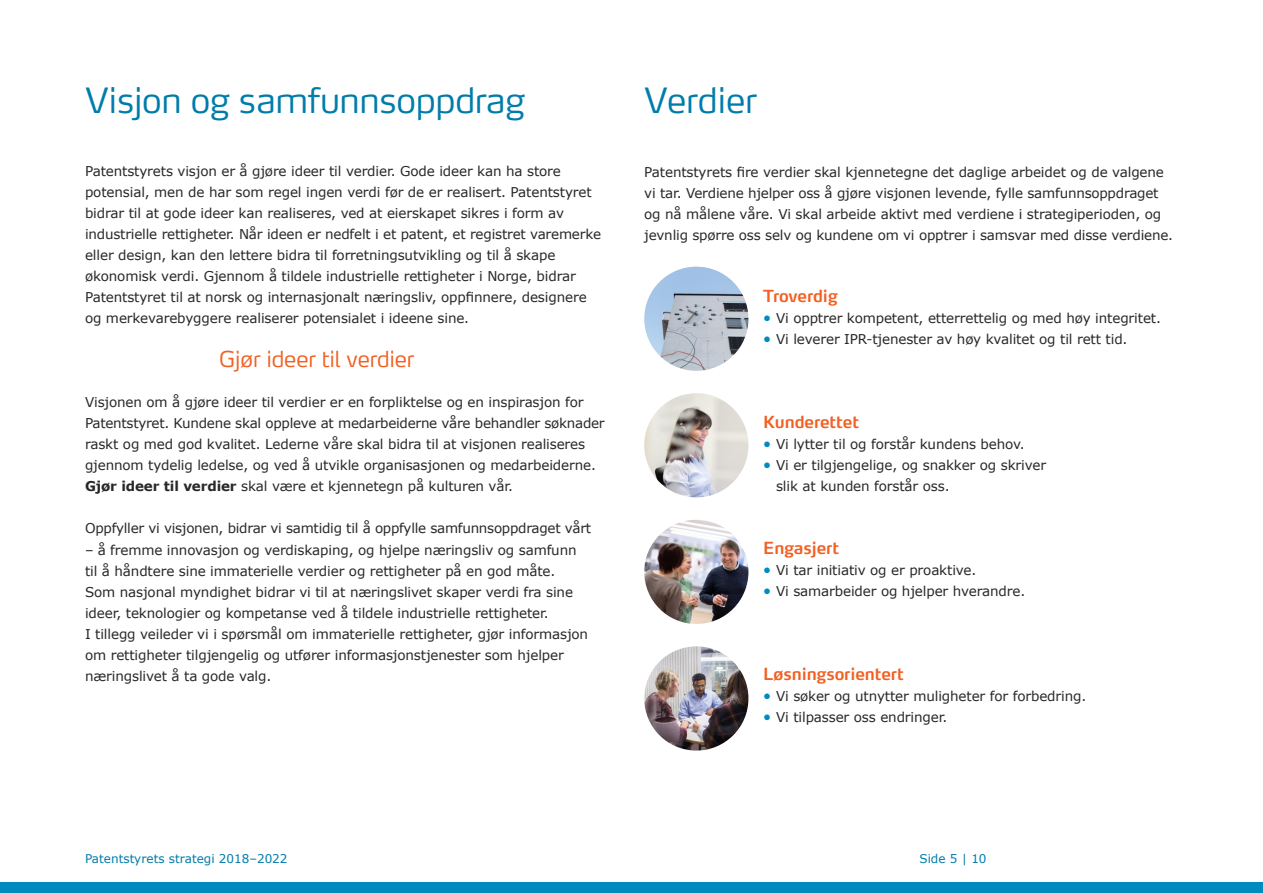
<style>
.page{position:relative;width:1263px;height:893px;background:#fff}
.page>*{position:absolute;margin:0;border:0;box-sizing:border-box;transform-origin:0 0}
.t1{font:34.5px "Max Patentstyret";letter-spacing:-.01em;color:#007cab}
.t2{font:21.75px "Max Patentstyret";letter-spacing:-.01em;color:#f16022}
.t3{font:700 16.5px "Max Patentstyret";letter-spacing:-.01em;color:#f16022}
.t4{font:13.5px/21px "Verdana";letter-spacing:-.01em;color:#282827}
.t5{font:12px "Verdana";color:#007cab}
.s1{font-weight:700}
.s2{font-weight:700;font-size:11.25px;color:#008bc0}
</style>
<div class="page">
<div style="left:0;top:882px;width:1263px;height:11px;background:#008bc0"></div>
<img style="left:644px;top:267px;width:104px;height:104px;border-radius:52px">
<img style="left:644px;top:646px;width:104px;height:104px;border-radius:52px">
<img style="left:644px;top:520px;width:104px;height:104px;border-radius:52px">
<img style="left:644px;top:393px;width:104px;height:104px;border-radius:51px">
<h1 class="t1" style="left:85px;top:79px;width:442px">Visjon og samfunnsoppdrag</h1>
<h1 class="t1" style="left:644px;top:79px;width:114px">Verdier</h1>
<p class="t4" style="left:85px;top:161px;width:517px">Patentstyrets visjon er å gjøre ideer til verdier. Gode ideer kan ha store potensial, men de har som regel ingen verdi før de er realisert. Patentstyret bidrar til at gode ideer kan realiseres, ved at eierskapet sikres i form av industrielle rettigheter. Når ideen er nedfelt i et patent, et registret varemerke eller design, kan den lettere bidra til forretningsutvikling og til å skape økonomisk verdi. Gjennom å tildele industrielle rettigheter i Norge, bidrar Patentstyret til at norsk og internasjonalt næringsliv, oppfinnere, designere og merkevarebyggere realiserer potensialet i ideene sine.</p>
<h2 class="t2" style="left:219px;top:346px;width:197px">Gjør ideer til verdier</h2>
<p class="t4" style="left:85px;top:392px;width:521px">Visjonen om å gjøre ideer til verdier er en forpliktelse og en inspirasjon for Patentstyret. Kundene skal oppleve at medarbeiderne våre behandler søknader raskt og med god kvalitet. Lederne våre skal bidra til at visjonen realiseres gjennom tydelig ledelse, og ved å utvikle organisasjonen og medarbeiderne.<br><span class="s1">Gjør ideer til verdier</span> skal være et kjennetegn på kulturen vår.</p>
<p class="t4" style="left:85px;top:518px;width:508px">Oppfyller vi visjonen, bidrar vi samtidig til å oppfylle samfunnsoppdraget vårt</p>
<p class="t4" style="left:85px;top:539px;width:505px">– å fremme innovasjon og verdiskaping, og hjelpe næringsliv og samfunn til å håndtere sine immaterielle verdier og rettigheter på en god måte.<br>Som nasjonal myndighet bidrar vi til at næringslivet skaper verdi fra sine ideer, teknologier og kompetanse ved å tildele industrielle rettigheter.<br>I tillegg veileder vi i spørsmål om immaterielle rettigheter, gjør informasjon om rettigheter tilgjengelig og utfører informasjonstjenester som hjelper næringslivet å ta gode valg.</p>
<p class="t4" style="left:644px;top:161px;width:530px">Patentstyrets fire verdier skal kjennetegne det daglige arbeidet og de valgene vi tar. Verdiene hjelper oss å gjøre visjonen levende, fylle samfunnsoppdraget og nå målene våre. Vi skal arbeide aktivt med verdiene i strategiperioden, og jevnlig spørre oss selv og kundene om vi opptrer i samsvar med disse verdiene.</p>
<p class="t3" style="left:763px;top:286px;width:76px">Troverdig</p>
<p class="t4" style="left:763px;top:308px;width:399px"><span class="s2">•</span> Vi opptrer kompetent, etterrettelig og med høy integritet.</p>
<p class="t4" style="left:763px;top:329px;width:366px"><span class="s2">•</span> Vi leverer IPR-tjenester av høy kvalitet og til rett tid.</p>
<p class="t3" style="left:763px;top:412px;width:97px">Kunderettet</p>
<p class="t4" style="left:763px;top:434px;width:263px"><span class="s2">•</span> Vi lytter til og forstår kundens behov.</p>
<p class="t4" style="left:776px;top:455px;width:272px;text-indent:-13px"><span class="s2">•</span> Vi er tilgjengelige, og snakker og skriver slik at kunden forstår oss.</p>
<p class="t3" style="left:763px;top:538px;width:77px">Engasjert</p>
<p class="t4" style="left:763px;top:560px;width:215px"><span class="s2">•</span> Vi tar initiativ og er proaktive.</p>
<p class="t4" style="left:763px;top:581px;width:263px"><span class="s2">•</span> Vi samarbeider og hjelper hverandre.</p>
<p class="t3" style="left:763px;top:664px;width:142px">Løsningsorientert</p>
<p class="t4" style="left:763px;top:686px;width:325px"><span class="s2">•</span> Vi søker og utnytter muligheter for forbedring.</p>
<p class="t4" style="left:763px;top:707px;width:186px"><span class="s2">•</span> Vi tilpasser oss endringer.</p>
<p class="t5" style="left:85px;top:851px;width:204px">Patentstyrets strategi 2018–2022</p>
<p class="t5" style="left:919px;top:851px;width:69px">Side 5 | 10</p>
</div>
